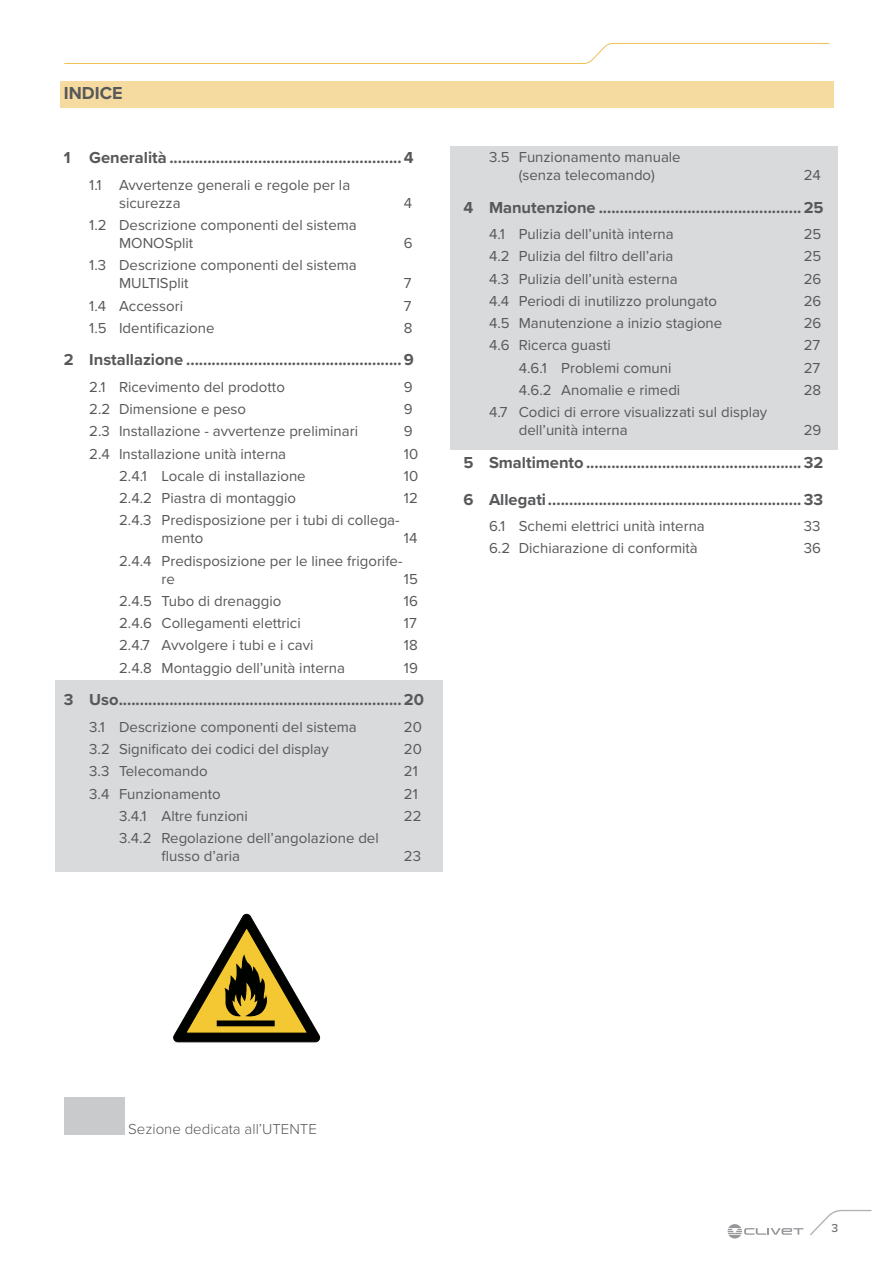
<style>
.page{position:relative;width:893px;height:1263px;background:#fff}
.page>*{position:absolute;margin:0;border:0;box-sizing:border-box;transform-origin:0 0}
.Titolo_no_Liv{font:700 18px "Proxima Nova";color:#57585a}
.t1{font:700 16.5px "Proxima Nova";color:#57585a}
.t2{font:15px/18px "Proxima Nova";color:#57585a}
.Testo{font:300 15px "Proxima Nova";color:#57585a}
.t3{font:500 12px "Proxima Nova";color:#6c6d70}
</style>
<div class="page">
<svg style="left:810px;top:1209px;width:62px;height:26px"></svg>
<svg style="left:728px;top:1224px;width:75px;height:14px"></svg>
<svg style="left:64px;top:43px;width:765px;height:21px"></svg>
<div style="left:55px;top:680px;width:388px;height:192px;background:#d9dadb"></div>
<div style="left:450px;top:146px;width:388px;height:304px;background:#d9dadb"></div>
<div style="left:60px;top:81px;width:773px;height:26px;background:#f6dba0"></div>
<div style="left:64px;top:1097px;width:60px;height:37px;background:#c9cacb"></div>
<svg style="left:174px;top:914px;width:146px;height:128px"></svg>
<p class="Titolo_no_Liv" style="left:64px;top:80px;width:60px">INDICE</p>
<p class="t1" style="left:64px;top:145px;width:352px">1 Generalità .......................................................4</p>
<p class="t2" style="left:119px;top:175px;width:233px;text-indent:-30px">1.1 Avvertenze generali e regole per la sicurezza</p>
<p class="t2" style="left:404px;top:193px;width:10px">4</p>
<p class="t2" style="left:119px;top:215px;width:239px;text-indent:-30px">1.2 Descrizione componenti del sistema<br>MONOSplit</p>
<p class="t2" style="left:119px;top:256px;width:239px;text-indent:-30px">1.3 Descrizione componenti del sistema<br>MULTISplit</p>
<p class="t2" style="left:404px;top:233px;width:10px">6</p>
<p class="t2" style="left:404px;top:274px;width:9px">7</p>
<p class="t2" style="left:89px;top:296px;width:95px">1.4 Accessori</p>
<p class="t2" style="left:404px;top:296px;width:9px">7</p>
<p class="t2" style="left:89px;top:318px;width:127px">1.5 Identificazione</p>
<p class="t2" style="left:404px;top:318px;width:10px">8</p>
<p class="t1" style="left:64px;top:348px;width:352px">2 Installazione ...................................................9</p>
<p class="t2" style="left:89px;top:377px;width:197px">2.1 Ricevimento del prodotto</p>
<p class="t2" style="left:404px;top:377px;width:10px">9</p>
<p class="t2" style="left:89px;top:399px;width:158px">2.2 Dimensione e peso</p>
<p class="t2" style="left:404px;top:399px;width:10px">9</p>
<p class="t2" style="left:89px;top:422px;width:270px">2.3 Installazione - avvertenze preliminari</p>
<p class="t2" style="left:404px;top:422px;width:10px">9</p>
<p class="t2" style="left:89px;top:444px;width:198px">2.4 Installazione unità interna</p>
<p class="t2" style="left:404px;top:444px;width:16px">10</p>
<p class="t2" style="left:119px;top:466px;width:188px">2.4.1 Locale di installazione</p>
<p class="t2" style="left:404px;top:466px;width:16px">10</p>
<p class="t2" style="left:119px;top:488px;width:179px">2.4.2 Piastra di montaggio</p>
<p class="t2" style="left:404px;top:488px;width:15px">12</p>
<p class="t2" style="left:162px;top:511px;width:240px;text-indent:-43px">2.4.3 Predisposizione per i tubi di collega&shy;mento</p>
<p class="t2" style="left:404px;top:529px;width:15px">14</p>
<p class="t2" style="left:162px;top:551px;width:242px;text-indent:-43px">2.4.4 Predisposizione per le linee frigorife&shy;re</p>
<p class="t2" style="left:404px;top:569px;width:15px">15</p>
<p class="t2" style="left:119px;top:591px;width:164px">2.4.5 Tubo di drenaggio</p>
<p class="t2" style="left:404px;top:591px;width:15px">16</p>
<p class="t2" style="left:119px;top:613px;width:183px">2.4.6 Collegamenti elettrici</p>
<p class="t2" style="left:404px;top:613px;width:14px">17</p>
<p class="t2" style="left:119px;top:636px;width:196px">2.4.7 Avvolgere i tubi e i cavi</p>
<p class="t2" style="left:404px;top:636px;width:15px">18</p>
<p class="t2" style="left:119px;top:658px;width:227px">2.4.8 Montaggio dell’unità interna</p>
<p class="t2" style="left:404px;top:658px;width:15px">19</p>
<p class="t1" style="left:64px;top:687px;width:362px">3 Uso...................................................................20</p>
<p class="t2" style="left:89px;top:717px;width:269px">3.1 Descrizione componenti del sistema</p>
<p class="t2" style="left:404px;top:717px;width:19px">20</p>
<p class="t2" style="left:89px;top:739px;width:241px">3.2 Significato dei codici del display</p>
<p class="t2" style="left:404px;top:739px;width:19px">20</p>
<p class="t2" style="left:89px;top:762px;width:120px">3.3 Telecomando</p>
<p class="t2" style="left:404px;top:762px;width:15px">21</p>
<p class="t2" style="left:89px;top:784px;width:133px">3.4 Funzionamento</p>
<p class="t2" style="left:404px;top:784px;width:15px">21</p>
<p class="t2" style="left:119px;top:806px;width:130px">3.4.1 Altre funzioni</p>
<p class="t2" style="left:404px;top:806px;width:19px">22</p>
<p class="t2" style="left:162px;top:828px;width:219px;text-indent:-43px">3.4.2 Regolazione dell’angolazione del flusso d’aria</p>
<p class="t2" style="left:404px;top:846px;width:19px">23</p>
<p class="t2" style="left:489px;top:147px;width:193px;text-align:center">3.5 Funzionamento manuale (senza telecomando)</p>
<p class="t2" style="left:804px;top:165px;width:19px">24</p>
<p class="t1" style="left:463px;top:195px;width:362px">4 Manutenzione ................................................25</p>
<p class="t2" style="left:489px;top:224px;width:186px">4.1 Pulizia dell’unità interna</p>
<p class="t2" style="left:804px;top:224px;width:19px">25</p>
<p class="t2" style="left:489px;top:247px;width:186px">4.2 Pulizia del filtro dell’aria</p>
<p class="t2" style="left:804px;top:247px;width:19px">25</p>
<p class="t2" style="left:489px;top:269px;width:190px">4.3 Pulizia dell’unità esterna</p>
<p class="t2" style="left:804px;top:269px;width:19px">26</p>
<p class="t2" style="left:489px;top:291px;width:230px">4.4 Periodi di inutilizzo prolungato</p>
<p class="t2" style="left:804px;top:291px;width:19px">26</p>
<p class="t2" style="left:489px;top:313px;width:235px">4.5 Manutenzione a inizio stagione</p>
<p class="t2" style="left:804px;top:313px;width:19px">26</p>
<p class="t2" style="left:489px;top:336px;width:123px">4.6 Ricerca guasti</p>
<p class="t2" style="left:804px;top:336px;width:18px">27</p>
<p class="t2" style="left:519px;top:358px;width:154px">4.6.1 Problemi comuni</p>
<p class="t2" style="left:804px;top:358px;width:18px">27</p>
<p class="t2" style="left:519px;top:380px;width:163px">4.6.2 Anomalie e rimedi</p>
<p class="t2" style="left:804px;top:380px;width:19px">28</p>
<p class="t2" style="left:519px;top:403px;width:250px;text-indent:-30px">4.7 Codici di errore visualizzati sul display dell’unità interna</p>
<p class="t2" style="left:804px;top:421px;width:19px">29</p>
<p class="t1" style="left:463px;top:450px;width:361px">5 Smaltimento...................................................32</p>
<p class="t1" style="left:463px;top:487px;width:361px">6 Allegati............................................................33</p>
<p class="t2" style="left:489px;top:516px;width:217px">6.1 Schemi elettrici unità interna</p>
<p class="t2" style="left:804px;top:516px;width:18px">33</p>
<p class="t2" style="left:489px;top:539px;width:210px">6.2 Dichiarazione di conformità</p>
<p class="t2" style="left:804px;top:539px;width:19px">36</p>
<p class="Testo" style="left:128px;top:1118px;width:190px">Sezione dedicata all’UTENTE</p>
<p class="t3" style="left:831px;top:1219px;width:8px">3</p>
</div>
